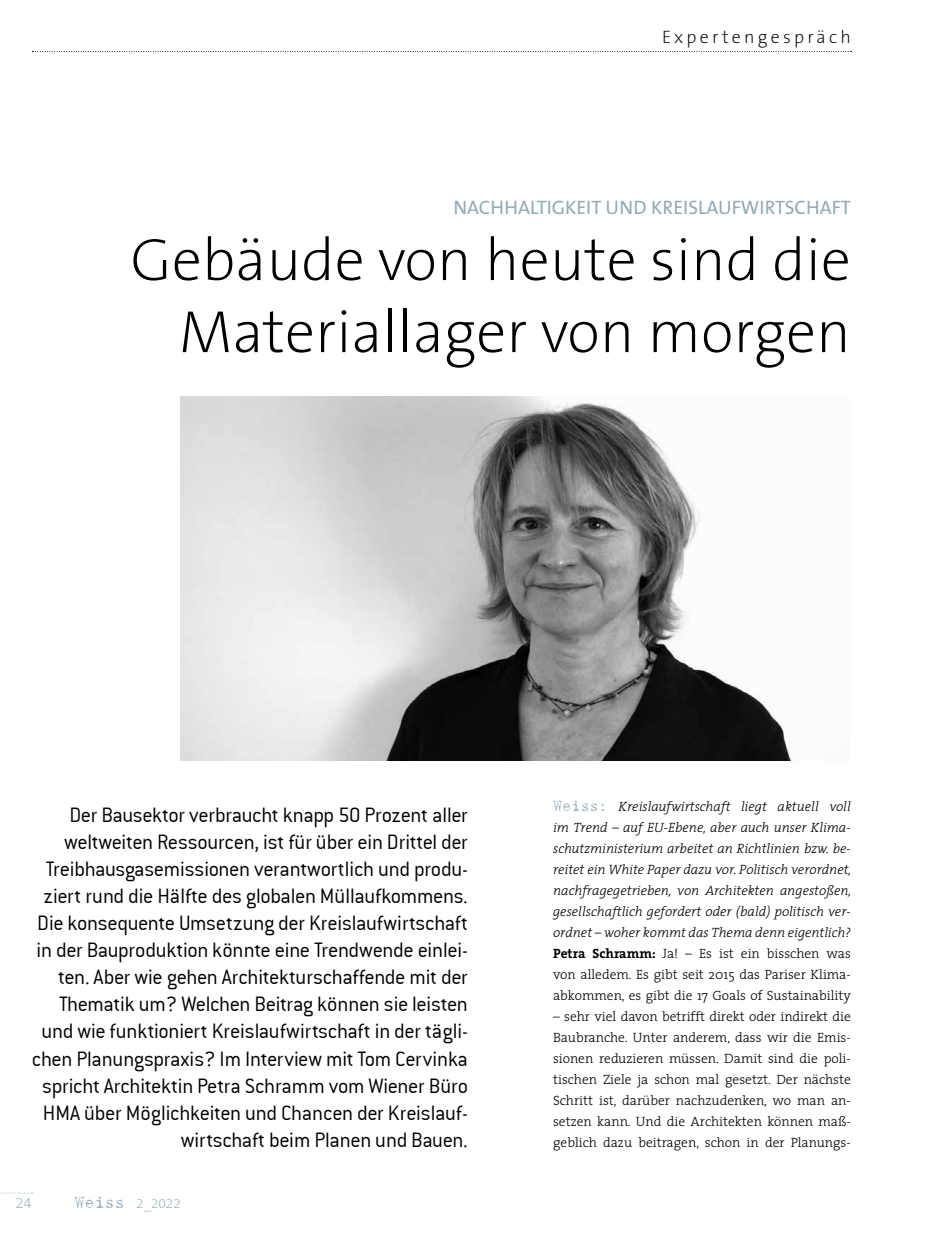
<style>
.page{position:relative;width:936px;height:1234px;background:#fff}
.page>*{position:absolute;margin:0;border:0;box-sizing:border-box;transform-origin:0 0}
.t1{font:200 60px/72px "The Sans B2";color:#000;text-align:right}
.t2{font:22.5px/27px "Conduit ITCTT Light";letter-spacing:-.015em;color:#000;text-align:right}
.t3{font:19.5px "The Sans B5 Plain";color:#92abb7}
.t4{font:200 18px "The Sans B2";letter-spacing:.18em;color:#000}
.t5{font:200 15px "The Sans B2";color:#92abb7}
.t6{font:italic 300 13.5px/21px "The Serif";color:#000;text-align:justify}
.t7{font:300 13.5px/21px "The Serif";color:#000;text-align:justify}
.t8{font:200 13.5px "The Sans B2";color:#92abb7}
.s1{font-family:"Harting";font-weight:400;font-size:16.5px}
.s2{font-family:"Harting";font-weight:400;font-style:normal;font-size:15px;color:#92abb7}
.s3{font-weight:700;font-style:normal}
.s4{font-style:normal}
</style>
<div class="page">
<svg style="left:1px;top:1192px;width:32px;height:1px"></svg>
<svg style="left:32px;top:51px;width:819px;height:1px"></svg>
<img style="left:181px;top:396px;width:611px;height:364px">
<p class="t4" style="left:662px;top:27px;width:190px">Expertengespräch</p>
<p class="t3" style="left:453px;top:197px;width:399px">NACHHALTIGKEIT UND KREISLAUFWIRTSCHAFT</p>
<h1 class="t1" style="left:130px;top:225px;width:722px">Gebäude von heute sind die<br>Materiallager von morgen</h1>
<p class="t2" style="left:32px;top:801px;width:437px">Der Bausektor verbraucht knapp 50 Prozent aller weltweiten Ressourcen, ist für über ein Drittel der Treibhausgasemissionen verantwortlich und produ&shy;ziert rund die Hälfte des globalen Müllaufkommens.<br>Die konsequente Umsetzung der Kreislaufwirtschaft in der Bauproduktion könnte eine Trendwende einlei&shy;ten. Aber wie gehen Architekturschaffende mit der Thematik um? Welchen Beitrag können sie leisten und wie funktioniert Kreislaufwirtschaft in der tägli&shy;chen Planungspraxis? Im Interview mit Tom Cervinka spricht Architektin Petra Schramm vom Wiener Büro HMA über Möglichkeiten und Chancen der Kreislauf&shy;wirtschaft beim Planen und Bauen.</p>
<p class="t5" style="left:15px;top:1194px;width:18px">24</p>
<p class="t8" style="left:75px;top:1195px;width:108px"><span class="s1">Weiss</span> 2_2022</p>
<p class="t6" style="left:553px;top:795px;width:300px"><span class="s2">Weiss:</span> Kreislaufwirtschaft liegt aktuell voll im Trend – auf EU-Ebene, aber auch unser Klima&shy;schutzministerium arbeitet an Richtlinien bzw. be&shy;reitet ein White Paper dazu vor. Politisch verordnet, nachfragegetrieben, von Architekten angestoßen, gesellschaftlich gefordert oder (bald) politisch ver&shy;ordnet – woher kommt das Thema denn eigentlich?<br><span class="s3">Petra Schramm:</span> <span class="s4">Ja! – Es ist ein bisschen was von alledem. Es gibt seit 2015 das Pariser Klima&shy;abkommen, es gibt die 17 Goals of Sustainability</span></p>
<p class="t7" style="left:553px;top:1005px;width:299px">– sehr viel davon betrifft direkt oder indirekt die Baubranche. Unter anderem, dass wir die Emis&shy;sionen reduzieren müssen. Damit sind die poli&shy;tischen Ziele ja schon mal gesetzt. Der nächste Schritt ist, darüber nachzudenken, wo man an&shy;setzen kann. Und die Architekten können maß&shy;geblich dazu beitragen, schon in der Planungs-</p>
</div>
